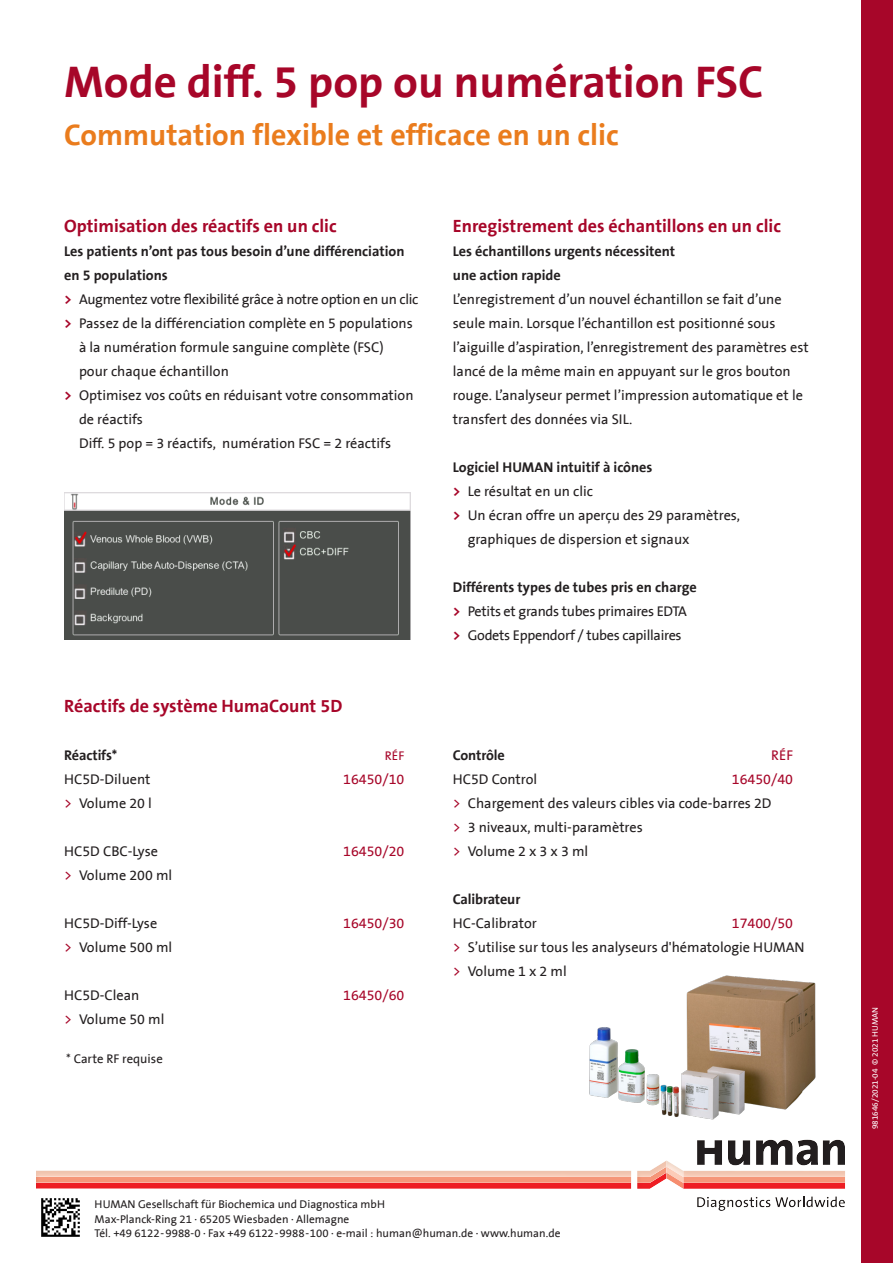
<style>
.page{position:relative;width:893px;height:1263px;background:#fff}
.page>*{position:absolute;margin:0;border:0;box-sizing:border-box;transform-origin:0 0}
.t1{font:700 45px "The Sans B7";color:#a70629}
.t2{font:700 30px "The Sans B7";color:#ea7c1d}
.t3{font:700 18px "The Sans B7";color:#a70629}
.t4{font:14.25px/24px "The Sans B5 Plain";color:#231f20}
.t5{font:700 14.25px/24px "The Sans B7";color:#231f20}
.t6{font:14.25px "The Sans B5 Plain";letter-spacing:-.02em;color:#231f20}
.t7{font:14.25px "The Sans B5 Plain";color:#a70629}
.t8{font:12.75px "The Sans B5 Plain";color:#231f20}
.t9{font:12.75px "The Sans B5 Plain";color:#a70629}
.t10{font:11.4px "The Sans B5 Plain";color:#231f20}
.t11{font:8.25px "The Sans B5 Plain";color:#fff}
.s1{font-family:"The Sans B7";font-weight:700;color:#a70629}
.s2{color:#a70629}
.s3{font-family:"The Sans B5 Plain";font-weight:400}
</style>
<div class="page">
<img style="left:589px;top:975px;width:227px;height:145px">
<img style="left:64px;top:492px;width:347px;height:147px">
<img style="left:41px;top:1211px;width:39px;height:26px">
<div style="left:35px;top:1139px;width:811px;height:72px;background:#e6dccf;opacity:.5"></div>
<div style="left:861px;top:0;width:32px;height:1263px;background:#a70629"></div>
<p class="t1" style="left:64px;top:58px;width:701px">Mode diff. 5 pop ou numération FSC</p>
<p class="t2" style="left:64px;top:119px;width:556px">Commutation flexible et efficace en un clic</p>
<p class="t3" style="left:64px;top:217px;width:274px">Optimisation des réactifs en un clic</p>
<p class="t5" style="left:64px;top:240px;width:342px">Les patients n’ont pas tous besoin d’une différenciation</p>
<p class="t5" style="left:64px;top:264px;width:105px">en 5 populations</p>
<p class="t6" style="left:64px;top:292px;width:356px"><span class="s1">&gt;</span> Augmentez votre flexibilité grâce à notre option en un clic</p>
<p class="t4" style="left:64px;top:312px;width:350px"><span class="s1">&gt;</span> Passez de la différenciation complète en 5 populations</p>
<p class="t4" style="left:79px;top:336px;width:306px">à la numération formule sanguine complète (FSC)</p>
<p class="t4" style="left:79px;top:360px;width:151px">pour chaque échantillon</p>
<p class="t4" style="left:64px;top:384px;width:351px"><span class="s1">&gt;</span> Optimisez vos coûts en réduisant votre consommation</p>
<p class="t4" style="left:79px;top:408px;width:65px">de réactifs</p>
<p class="t4" style="left:79px;top:432px;width:314px">Diff. 5 pop = 3 réactifs, numération FSC = 2 réactifs</p>
<p class="t3" style="left:64px;top:697px;width:280px">Réactifs de système HumaCount 5D</p>
<p class="t5" style="left:64px;top:744px;width:55px">Réactifs*</p>
<p class="t9" style="left:385px;top:749px;width:21px">RÉF</p>
<p class="t4" style="left:64px;top:768px;width:88px">HC5D-Diluent</p>
<p class="t7" style="left:343px;top:772px;width:63px">16450/10</p>
<p class="t4" style="left:64px;top:792px;width:89px"><span class="s2">&gt;</span> Volume 20 l</p>
<p class="t4" style="left:64px;top:840px;width:95px">HC5D CBC-Lyse</p>
<p class="t7" style="left:343px;top:844px;width:63px">16450/20</p>
<p class="t4" style="left:64px;top:864px;width:110px"><span class="s2">&gt;</span> Volume 200 ml</p>
<p class="t4" style="left:64px;top:912px;width:95px">HC5D-Diff-Lyse</p>
<p class="t7" style="left:343px;top:916px;width:63px">16450/30</p>
<p class="t4" style="left:64px;top:936px;width:110px"><span class="s2">&gt;</span> Volume 500 ml</p>
<p class="t4" style="left:64px;top:984px;width:77px">HC5D-Clean</p>
<p class="t7" style="left:343px;top:988px;width:63px">16450/60</p>
<p class="t4" style="left:64px;top:1008px;width:102px"><span class="s2">&gt;</span> Volume 50 ml</p>
<p class="t8" style="left:66px;top:1052px;width:98px">* Carte RF requise</p>
<p class="t3" style="left:453px;top:217px;width:330px">Enregistrement des échantillons en un clic</p>
<p class="t5" style="left:453px;top:240px;width:224px">Les échantillons urgents nécessitent</p>
<p class="t5" style="left:453px;top:264px;width:109px">une action rapide</p>
<p class="t4" style="left:453px;top:288px;width:357px">L’enregistrement d’un nouvel échantillon se fait d’une seule main. Lorsque l’échantillon est positionné sous l’aiguille d’aspiration, l’enregistrement des paramètres est lancé de la même main en appuyant sur le gros bouton rouge. L’analyseur permet l’impression automatique et le transfert des données via SIL.</p>
<p class="t5" style="left:453px;top:456px;width:201px">Logiciel HUMAN intuitif à icônes <span class="s2">&gt;</span> <span class="s3">Le résultat en un clic</span></p>
<p class="t4" style="left:453px;top:504px;width:289px"><span class="s1">&gt;</span> Un écran offre un aperçu des 29 paramètres,</p>
<p class="t4" style="left:468px;top:528px;width:223px">graphiques de dispersion et signaux</p>
<p class="t5" style="left:453px;top:576px;width:245px">Différents types de tubes pris en charge</p>
<p class="t6" style="left:453px;top:604px;width:236px"><span class="s1">&gt;</span> Petits et grands tubes primaires EDTA</p>
<p class="t6" style="left:453px;top:628px;width:230px"><span class="s1">&gt;</span> Godets Eppendorf / tubes capillaires</p>
<p class="t5" style="left:453px;top:744px;width:53px">Contrôle</p>
<p class="t7" style="left:771px;top:748px;width:23px">RÉF</p>
<p class="t4" style="left:453px;top:768px;width:86px">HC5D Control</p>
<p class="t7" style="left:732px;top:772px;width:63px">16450/40</p>
<p class="t4" style="left:453px;top:792px;width:320px"><span class="s2">&gt;</span> Chargement des valeurs cibles via code-barres 2D</p>
<p class="t4" style="left:453px;top:816px;width:191px"><span class="s2">&gt;</span> 3 niveaux, multi-paramètres</p>
<p class="t4" style="left:453px;top:840px;width:137px"><span class="s2">&gt;</span> Volume 2x3x3ml</p>
<p class="t5" style="left:453px;top:888px;width:69px">Calibrateur</p>
<p class="t4" style="left:453px;top:912px;width:86px">HC-Calibrator</p>
<p class="t7" style="left:732px;top:916px;width:63px">17400/50</p>
<p class="t4" style="left:453px;top:936px;width:353px"><span class="s2">&gt;</span> S’utilise sur tous les analyseurs d'hématologie HUMAN</p>
<p class="t4" style="left:453px;top:960px;width:115px"><span class="s2">&gt;</span> Volume 1 x 2 ml</p>
<p class="t10" style="left:95px;top:1198px;width:292px">HUMAN Gesellschaft für Biochemica und Diagnostica mbH</p>
<p class="t10" style="left:95px;top:1213px;width:256px">Max-Planck-Ring 21 · 65205 Wiesbaden · Allemagne</p>
<p class="t10" style="left:95px;top:1227px;width:467px">Tél. +49 6122-9988-0 · Fax +49 6122-9988-100 · e-mail : human@human.de · www.human.de</p>
<p class="t11" style="left:871px;top:1129px;width:124px;rotate:-90deg">981646/2021-04 © 2021 HUMAN</p>
</div>
